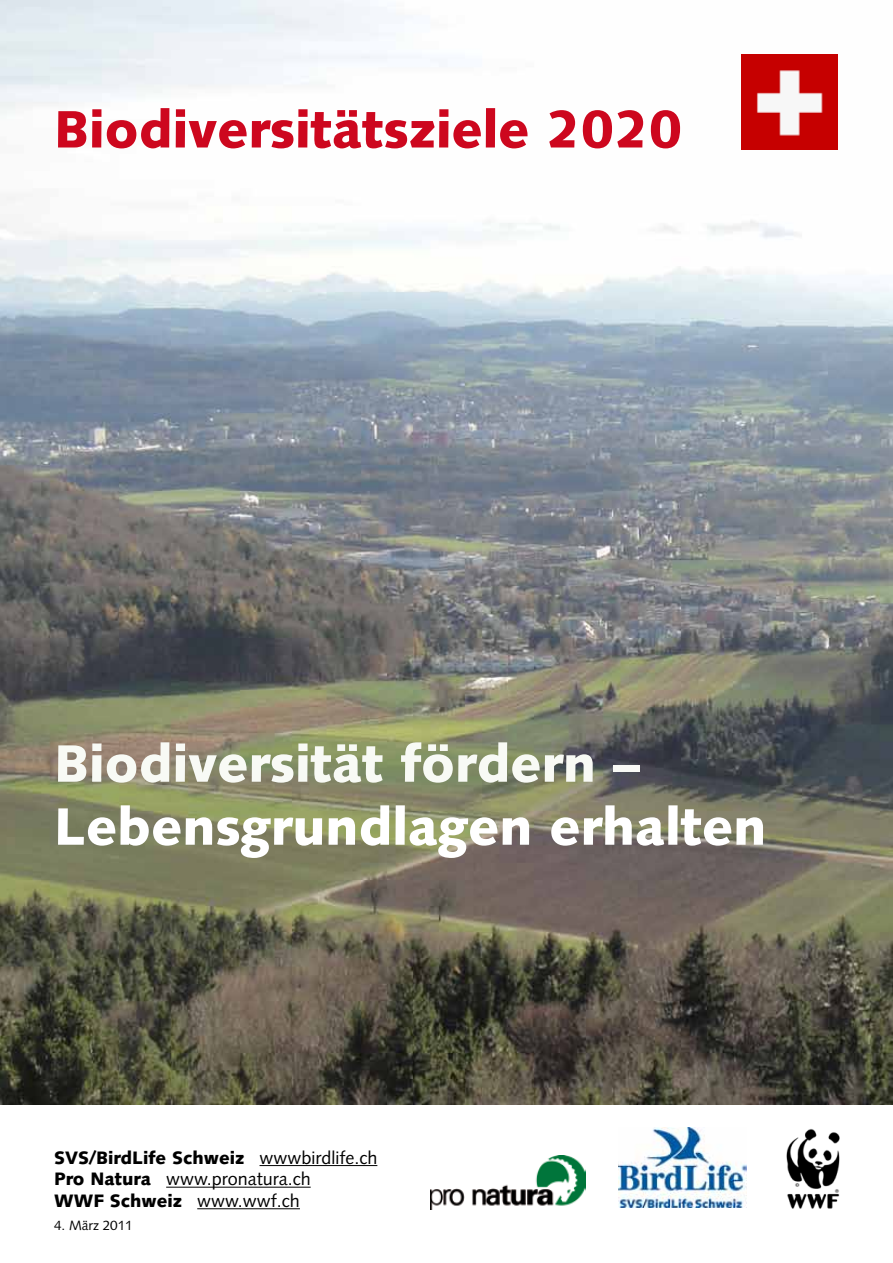
<style>
.page{position:relative;width:893px;height:1263px;background:#fff}
.page>*{position:absolute;margin:0;border:0;box-sizing:border-box;transform-origin:0 0}
.t1{font:900 52.5px "Syntax LT";color:#fff}
.t2{font:900 52.5px "Syntax LT";color:#cd071e}
.t3{font:900 52.5px "Syntax LT";color:#f8faf5}
.t4{font:18px/21.6px "Syntax LT";color:#000}
.t5{font:13.5px "Syntax LT";color:#000}
.s1{font-weight:900}
</style>
<div class="page">
<img style="left:0;top:0;width:893px;height:1104px">
<img style="left:742px;top:55px;width:95px;height:95px">
<hr style="left:260px;top:1165px;width:117px;height:1px;background:#000">
<hr style="left:166px;top:1187px;width:145px;height:1px;background:#000">
<hr style="left:197px;top:1208px;width:103px;height:1px;background:#000">
<img style="left:619px;top:1127px;width:128px;height:80px">
<img style="left:786px;top:1129px;width:54px;height:80px">
<img style="left:431px;top:1155px;width:154px;height:54px">
<h1 class="t2" style="left:54px;top:98px;width:630px">Biodiversitätsziele 2020</h1>
<h1 class="t3" style="left:54px;top:732px;width:587px">Biodiversität fördern –</h1>
<h1 class="t1" style="left:54px;top:795px;width:714px">Lebensgrundlagen erhalten</h1>
<p class="t4" style="left:54px;top:1147px;width:325px"><span class="s1">SVS/BirdLife Schweiz</span> wwwbirdlife.ch<br><span class="s1">Pro Natura</span> www.pronatura.ch<br><span class="s1">WWF Schweiz</span> www.wwf.ch</p>
<p class="t5" style="left:54px;top:1218px;width:80px">4. März 2011</p>
</div>
